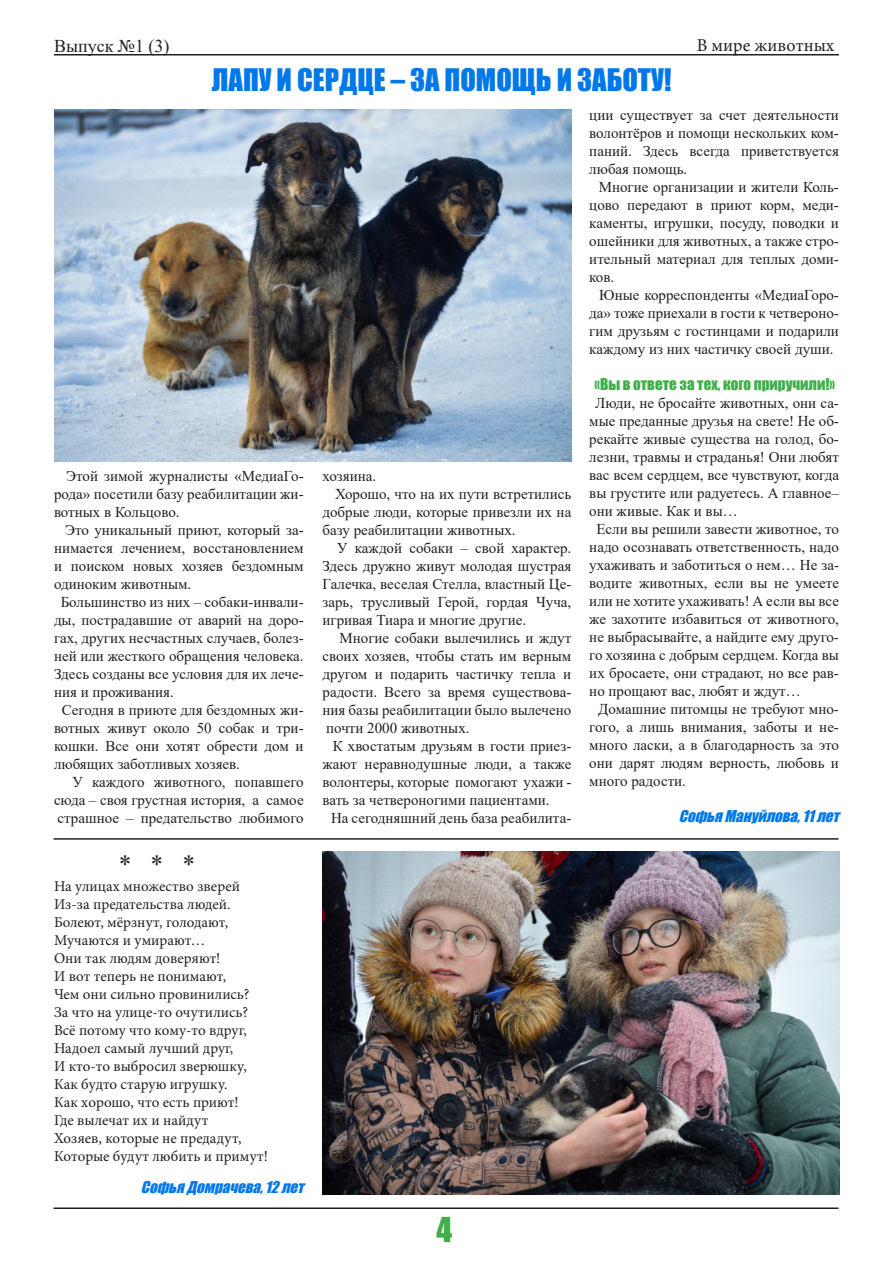
<style>
.page{position:relative;width:893px;height:1263px;background:#fff}
.page>*{position:absolute;margin:0;border:0;box-sizing:border-box;transform-origin:0 0}
.t1{font:31.5px "Impact";color:#40ae49}
.Стиль_абзаца_2{font:28.5px "Impact";color:#0078e9}
.t2{font:25.5px "Times New Roman";color:#231f20}
.t3{font:18px "Minion Pro";color:#231f20}
.t4{font:18px "Times New Roman";color:#231f20}
.Стиль_абзаца_1{font:15px/18px "Times New Roman";color:#231f20;text-align:justify}
.t5{font:15px "Minion Pro";color:#231f20}
.Стиль_абзаца_3{font:15px/18px "Times New Roman";color:#231f20;text-align:justify}
.Стиль_абзаца_3-2{font:italic 15px "Impact";color:#0078e9}
.Стиль_абзаца_3-3{font:15px "Impact";color:#40ae49}
</style>
<div class="page">
<img style="left:54px;top:110px;width:517px;height:351px">
<img style="left:322px;top:851px;width:518px;height:344px">
<hr style="left:54px;top:54px;width:785px;height:2px;background:#231f20">
<hr style="left:54px;top:1207px;width:784px;height:2px;background:#231f20">
<hr style="left:54px;top:838px;width:784px;height:2px;background:#231f20">
<p class="t4" style="left:54px;top:33px;width:117px">Выпуск №1 (3)</p>
<p class="Стиль_абзаца_2" style="left:212px;top:57px;width:461px">ЛАПУ И СЕРДЦЕ – ЗА ПОМОЩЬ И ЗАБОТУ!</p>
<p class="t3" style="left:697px;top:33px;width:139px">В мире животных</p>
<p class="Стиль_абзаца_1" style="left:54px;top:467px;width:251px;text-indent:12px">Этой зимой журналисты «МедиаГо&shy;рода» посетили базу реабилитации жи&shy;вотных в Кольцово.</p>
<p class="Стиль_абзаца_1" style="left:54px;top:521px;width:251px;text-indent:11px">Это уникальный приют, который за&shy;нимается лечением, восстановлением и поиском новых хозяев бездомным одиноким животным.</p>
<p class="Стиль_абзаца_1" style="left:54px;top:593px;width:251px;text-indent:7px">Большинство из них – собаки-инвали&shy;ды, пострадавшие от аварий на доро&shy;гах, других несчастных случаев, болез&shy;ней или жесткого обращения человека.<br>Здесь созданы все условия для их лече&shy;ния и проживания.</p>
<p class="Стиль_абзаца_1" style="left:54px;top:701px;width:251px;text-indent:8px">Сегодня в приюте для бездомных жи&shy;вотных живут около 50 собак и три&shy;кошки. Все они хотят обрести дом и любящих заботливых хозяев.</p>
<p class="Стиль_абзаца_1" style="left:54px;top:773px;width:251px;text-align:right">У каждого животного, попавшего сюда – своя грустная история, а самое</p>
<p class="Стиль_абзаца_1" style="left:58px;top:809px;width:248px">страшное – предательство любимого</p>
<p class="t2" style="left:119px;top:846px;width:78px">* * *</p>
<p class="t5" style="left:54px;top:876px;width:188px">На улицах множество зверей</p>
<p class="t5" style="left:54px;top:894px;width:178px">Из-за предательства людей.</p>
<p class="t5" style="left:54px;top:912px;width:176px">Болеют, мёрзнут, голодают,</p>
<p class="t5" style="left:54px;top:930px;width:153px">Мучаются и умирают…</p>
<p class="t5" style="left:54px;top:948px;width:168px">Они так людям доверяют!</p>
<p class="t5" style="left:54px;top:966px;width:174px">И вот теперь не понимают,</p>
<p class="t5" style="left:54px;top:984px;width:197px">Чем они сильно провинились?</p>
<p class="t5" style="left:54px;top:1002px;width:196px">За что на улице-то очутились?</p>
<p class="t5" style="left:54px;top:1020px;width:194px">Всё потому что кому-то вдруг,</p>
<p class="t5" style="left:54px;top:1038px;width:181px">Надоел самый лучший друг,</p>
<p class="t5" style="left:54px;top:1056px;width:194px">И кто-то выбросил зверюшку,</p>
<p class="t5" style="left:54px;top:1074px;width:175px">Как будто старую игрушку.</p>
<p class="t5" style="left:54px;top:1092px;width:186px">Как хорошо, что есть приют!</p>
<p class="t5" style="left:54px;top:1110px;width:156px">Где вылечат их и найдут</p>
<p class="t5" style="left:54px;top:1128px;width:189px">Хозяев, которые не предадут,</p>
<p class="t5" style="left:54px;top:1146px;width:215px">Которые будут любить и примут!</p>
<p class="Стиль_абзаца_3-2" style="left:141px;top:1176px;width:170px">СофьяДомрачева,12лет</p>
<p class="Стиль_абзаца_1" style="left:322px;top:467px;width:55px">хозяина.</p>
<p class="Стиль_абзаца_1" style="left:322px;top:485px;width:250px;text-indent:13px">Хорошо, что на их пути встретились добрые люди, которые привезли их на базу реабилитации животных.</p>
<p class="Стиль_абзаца_1" style="left:322px;top:539px;width:250px;text-indent:15px">У каждой собаки – свой характер.<br>Здесь дружно живут молодая шустрая Галечка, веселая Стелла, властный Це&shy;зарь, трусливый Герой, гордая Чуча, игривая Тиара и многие другие.</p>
<p class="Стиль_абзаца_1" style="left:322px;top:629px;width:250px;text-indent:17px">Многие собаки вылечились и ждут своих хозяев, чтобы стать им верным другом и подарить частичку тепла и радости. Всего за время существова&shy;ния базы реабилитации было вылечено</p>
<p class="Стиль_абзаца_1" style="left:326px;top:719px;width:145px">почти 2000 животных.</p>
<p class="Стиль_абзаца_1" style="left:322px;top:737px;width:250px;text-indent:10px">К хвостатым друзьям в гости приез&shy;жают неравнодушные люди, а также волонтеры, которые помогают ухажи -</p>
<p class="Стиль_абзаца_1" style="left:322px;top:791px;width:229px">вать за четвероногими пациентами.</p>
<p class="Стиль_абзаца_1" style="left:331px;top:809px;width:242px">На сегодняшний день база реабилита-</p>
<p class="t1" style="left:436px;top:1205px;width:17px">4</p>
<p class="Стиль_абзаца_1" style="left:589px;top:106px;width:251px">ции существует за счет деятельности волонтёров и помощи нескольких ком&shy;паний. Здесь всегда приветствуется любая помощь.</p>
<p class="Стиль_абзаца_1" style="left:589px;top:178px;width:251px;text-indent:9px">Многие организации и жители Коль&shy;цово передают в приют корм, меди&shy;каменты, игрушки, посуду, поводки и ошейники для животных, а также стро&shy;ительный материал для теплых доми&shy;ков.</p>
<p class="Стиль_абзаца_1" style="left:589px;top:286px;width:251px;text-indent:10px">Юные корреспонденты «МедиаГоро&shy;да» тоже приехали в гости к четвероно&shy;гим друзьям с гостинцами и подарили каждому из них частичку своей души.</p>
<p class="Стиль_абзаца_3-3" style="left:595px;top:373px;width:242px">«Вы в ответе за тех, кого приручили!»</p>
<p class="Стиль_абзаца_3" style="left:589px;top:394px;width:251px;text-indent:6px">Люди, не бросайте животных, они са&shy;мые преданные друзья на свете! Не об&shy;рекайте живые существа на голод, бо&shy;лезни, травмы и страданья! Они любят вас всем сердцем, все чувствуют, когда вы грустите или радуетесь. А главное– они живые. Как и вы…</p>
<p class="Стиль_абзаца_1" style="left:596px;top:520px;width:244px">Если вы решили завести животное, то</p>
<p class="Стиль_абзаца_1" style="left:589px;top:538px;width:251px">надо осознавать ответственность, надо ухаживать и заботиться о нем… Не за&shy;водите животных, если вы не умеете или не хотите ухаживать! А если вы все же захотите избавиться от животного, не выбрасывайте, а найдите ему друго&shy;го хозяина с добрым сердцем. Когда вы их бросаете, они страдают, но все рав&shy;но прощают вас, любят и ждут…</p>
<p class="Стиль_абзаца_1" style="left:589px;top:700px;width:251px;text-indent:9px">Домашние питомцы не требуют мно&shy;гого, а лишь внимания, заботы и не&shy;много ласки, а в благодарность за это они дарят людям верность, любовь и много радости.</p>
<p class="Стиль_абзаца_3-2" style="left:679px;top:805px;width:167px">СофьяМануйлова,11лет</p>
</div>
